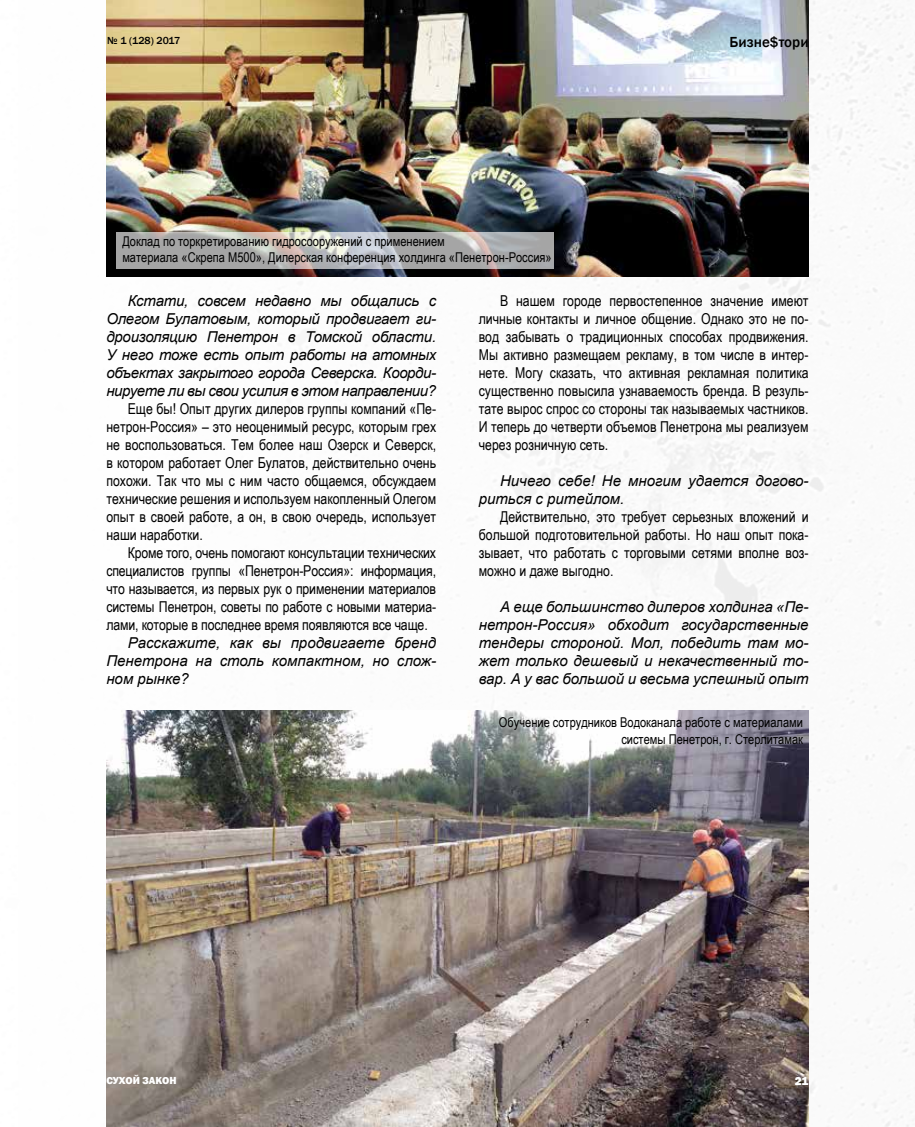
<style>
.page{position:relative;width:915px;height:1127px;background:#fff}
.page>*{position:absolute;margin:0;border:0;box-sizing:border-box;transform-origin:0 0}
.t1{font:15px/18px "Arial Narrow";color:#000;text-align:justify}
.t2{font:italic 15px/18px "Arial";color:#000;text-align:justify}
.t3{font:500 15px "Franklin Gothic";color:#000}
.t4{font:13.5px/16.2px "Arial Narrow";color:#000;text-align:right}
.t5{font:800 12px "Franklin Gothic";color:#fff}
.t6{font:500 10.5px "Franklin Gothic";color:#000}
.t7{font:800 10.5px "Franklin Gothic";color:#fff}
</style>
<div class="page">
<img style="left:106px;top:0;width:808px;height:1127px">
<img style="left:106px;top:0;width:702px;height:276px">
<svg style="left:116px;top:233px;width:437px;height:36px;background:#b3b2b2"></svg>
<img style="left:106px;top:710px;width:702px;height:417px">
<p class="t6" style="left:107px;top:34px;width:75px">№ 1 (128) 2017</p>
<p class="t3" style="left:729px;top:33px;width:80px">Бизне$тори</p>
<p class="t4" style="left:122px;top:232px;width:430px;text-align:left">Доклад по торкретированию гидросооружений с применением<br>материала «Скрепа М500», Дилерская конференция холдинга «Пенетрон-Россия»</p>
<p class="t2" style="left:106px;top:292px;width:331px;text-indent:21px">Кстати, совсем недавно мы общались с Олегом Булатовым, который продвигает ги&shy;дроизоляцию Пенетрон в Томской области.<br>У него тоже есть опыт работы на атомных объектах закрытого города Северска. Коорди&shy;нируете ли вы свои усилия в этом направлении?</p>
<p class="t1" style="left:106px;top:399px;width:331px;text-indent:21px">Еще бы! Опыт других дилеров группы компаний «Пе&shy;нетрон-Россия» – это неоценимый ресурс, которым грех не воспользоваться. Тем более наш Озерск и Северск, в котором работает Олег Булатов, действительно очень похожи. Так что мы с ним часто общаемся, обсуждаем технические решения и используем накопленный Олегом опыт в своей работе, а он, в свою очередь, использует наши наработки.</p>
<p class="t1" style="left:106px;top:543px;width:331px;text-indent:21px">Кроме того, очень помогают консультации технических специалистов группы «Пенетрон-Россия»: информация, что называется, из первых рук о применении материалов системы Пенетрон, советы по работе с новыми материа&shy;лами, которые в последнее время появляются все чаще.</p>
<p class="t2" style="left:106px;top:634px;width:331px;text-indent:21px">Расскажите, как вы продвигаете бренд Пенетрона на столь компактном, но слож&shy;ном рынке?</p>
<p class="t1" style="left:478px;top:291px;width:331px;text-indent:21px">В нашем городе первостепенное значение имеют личные контакты и личное общение. Однако это не по&shy;вод забывать о традиционных способах продвижения.<br>Мы активно размещаем рекламу, в том числе в интер&shy;нете. Могу сказать, что активная рекламная политика существенно повысила узнаваемость бренда. В резуль&shy;тате вырос спрос со стороны так называемых частников.<br>И теперь до четверти объемов Пенетрона мы реализуем через розничную сеть.</p>
<p class="t2" style="left:478px;top:472px;width:331px;text-indent:21px">Ничего себе! Не многим удается догово&shy;риться с ритейлом.</p>
<p class="t1" style="left:478px;top:507px;width:331px;text-indent:21px">Действительно, это требует серьезных вложений и большой подготовительной работы. Но наш опыт пока&shy;зывает, что работать с торговыми сетями вполне воз&shy;можно и даже выгодно.</p>
<p class="t2" style="left:478px;top:598px;width:331px;text-indent:21px">А еще большинство дилеров холдинга «Пе&shy;нетрон-Россия» обходит государственные тендеры стороной. Мол, победить там мо&shy;жет только дешевый и некачественный то&shy;вар. А у вас большой и весьма успешный опыт</p>
<p class="t4" style="left:498px;top:714px;width:305px">Обучение сотрудников Водоканала работе с материалами системы Пенетрон, г. Стерлитамак</p>
<p class="t7" style="left:106px;top:1074px;width:72px">СУХОЙ ЗАКОН</p>
<p class="t5" style="left:794px;top:1073px;width:15px">21</p>
</div>
